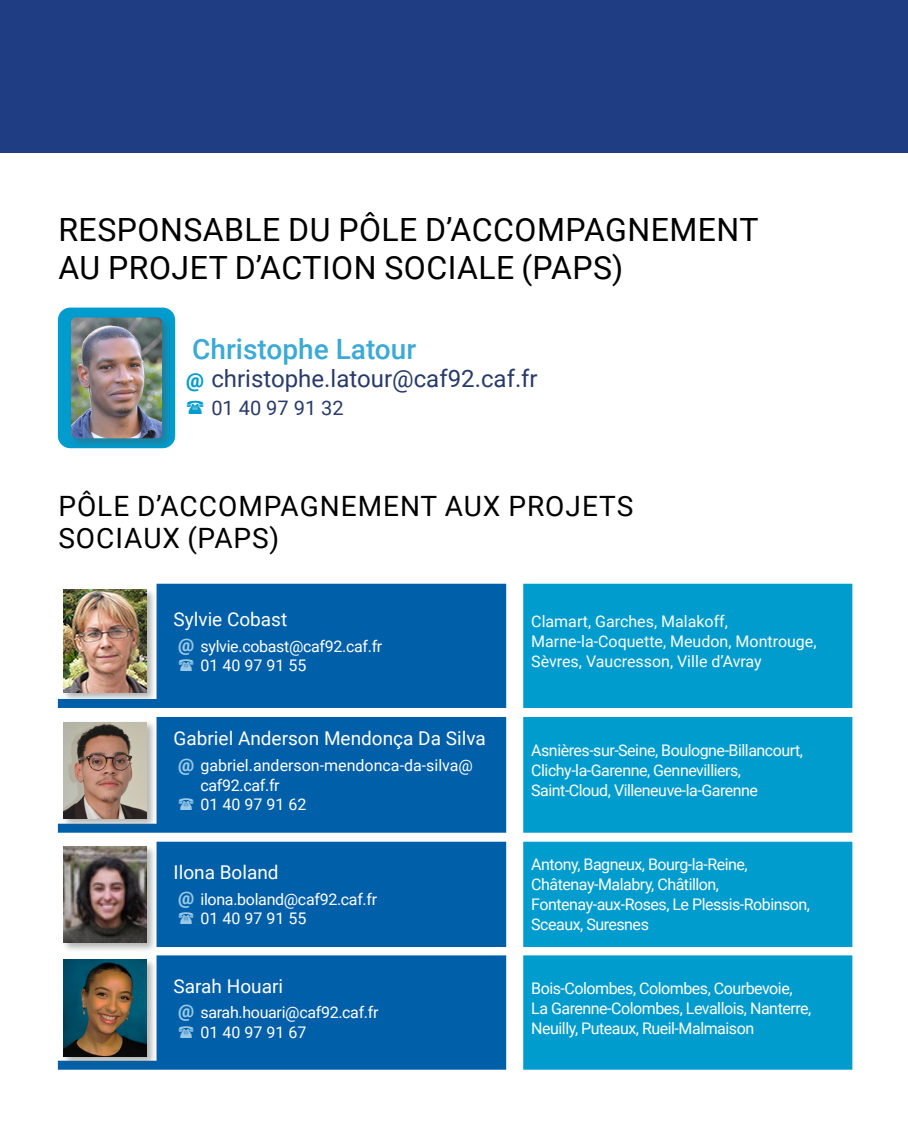
<style>
.page{position:relative;width:908px;height:1134px;background:#fff}
.page>*{position:absolute;margin:0;border:0;box-sizing:border-box;transform-origin:0 0}
.t1{font:32px/38.4px "Roboto";letter-spacing:.015em;color:#000}
.t2{font:28px/32px "Roboto";letter-spacing:.035em;color:#000}
.t3{font:500 28px "Roboto";color:#3baad6}
.t4{font:24px "Roboto";color:#283a69}
.t5{font:20px "Roboto";color:#283a69}
.t6{font:900 20px "Roboto";color:#009cce}
.t7{font:19px "Roboto";color:#fff}
.t8{font:16px/20px "Roboto";letter-spacing:-.03em;color:#fff}
.t9{font:16px/20px "Roboto";color:#fff}
.s1{font-weight:900;font-size:18px;color:#98c8e6}
</style>
<div class="page">
<svg style="left:58px;top:584px;width:448px;height:486px;background:#146baf"></svg>
<div style="left:523px;top:584px;width:329px;height:486px;background:#009cce"></div>
<div style="left:62px;top:588px;width:94px;height:114px;background:#525758;opacity:.44"></div>
<img style="left:63px;top:590px;width:83px;height:103px">
<div style="left:61px;top:720px;width:96px;height:109px;background:#525758;opacity:.44"></div>
<img style="left:63px;top:722px;width:83px;height:96px">
<div style="left:61px;top:844px;width:96px;height:109px;background:#525758;opacity:.44"></div>
<img style="left:63px;top:846px;width:83px;height:96px">
<div style="left:61px;top:958px;width:96px;height:109px;background:#525758;opacity:.44"></div>
<img style="left:63px;top:960px;width:83px;height:96px">
<div style="left:0;top:0;width:907px;height:152px;background:#1e3d82"></div>
<div style="left:58px;top:308px;width:117px;height:140px;background:#009cce;border-radius:12px"></div>
<div style="left:68px;top:315px;width:105px;height:133px;background:#525758;opacity:.44"></div>
<img style="left:71px;top:318px;width:91px;height:120px">
<svg style="left:179px;top:659px;width:14px;height:12px"></svg>
<svg style="left:179px;top:798px;width:14px;height:12px"></svg>
<svg style="left:179px;top:912px;width:14px;height:12px"></svg>
<svg style="left:179px;top:1026px;width:14px;height:12px"></svg>
<h1 class="t1" style="left:58px;top:209px;width:701px">RESPONSABLE DU PÔLE D’ACCOMPAGNEMENT<br>AU PROJET D’ACTION SOCIALE (PAPS)</h1>
<h2 class="t3" style="left:192px;top:330px;width:225px">Christophe Latour</h2>
<h3 class="t4" style="left:211px;top:362px;width:328px">christophe.latour@caf92.caf.fr</h3>
<p class="t5" style="left:211px;top:394px;width:134px">01 40 97 91 32</p>
<p class="t6" style="left:186px;top:366px;width:19px">@</p>
<h2 class="t2" style="left:58px;top:488px;width:576px">PÔLE D’ACCOMPAGNEMENT AUX PROJETS<br>SOCIAUX (PAPS)</h2>
<p class="t7" style="left:173px;top:606px;width:115px">Sylvie Cobast</p>
<p class="t8" style="left:200px;top:636px;width:183px;line-height:19.2px;text-indent:-22px"><span class="s1">@</span> sylvie.cobast@caf92.caf.fr<br>01 40 97 91 55</p>
<p class="t7" style="left:173px;top:725px;width:313px">Gabriel Anderson Mendonça Da Silva</p>
<p class="t9" style="left:200px;top:755px;width:274px;text-indent:-22px"><span class="s1">@</span> gabriel.anderson-mendonca-da-silva@ caf92.caf.fr<br>01 40 97 91 62</p>
<p class="t7" style="left:173px;top:859px;width:106px">Ilona Boland</p>
<p class="t8" style="left:200px;top:889px;width:178px;line-height:19.2px;text-indent:-22px"><span class="s1">@</span> ilona.boland@caf92.caf.fr<br>01 40 97 91 55</p>
<p class="t7" style="left:173px;top:973px;width:111px">Sarah Houari</p>
<p class="t8" style="left:200px;top:1002px;width:179px;line-height:19.2px;text-indent:-22px"><span class="s1">@</span> sarah.houari@caf92.caf.fr<br>01 40 97 91 67</p>
<p class="t9" style="left:531px;top:611px;width:287px">Clamart, Garches, Malakoff,<br>Marne-la-Coquette, Meudon, Montrouge,<br>Sèvres, Vaucresson, Ville d’Avray</p>
<p class="t8" style="left:531px;top:740px;width:273px">Asnières-sur-Seine, Boulogne-Billancourt,<br>Clichy-la-Garenne, Gennevilliers,<br>Saint-Cloud, Villeneuve-la-Garenne</p>
<p class="t8" style="left:531px;top:854px;width:280px">Antony, Bagneux, Bourg-la-Reine,<br>Châtenay-Malabry, Châtillon,<br>Fontenay-aux-Roses, Le Plessis-Robinson,<br>Sceaux, Suresnes</p>
<p class="t8" style="left:531px;top:978px;width:281px">Bois-Colombes, Colombes, Courbevoie,<br>La Garenne-Colombes, Levallois, Nanterre,<br>Neuilly, Puteaux, Rueil-Malmaison</p>
</div>
